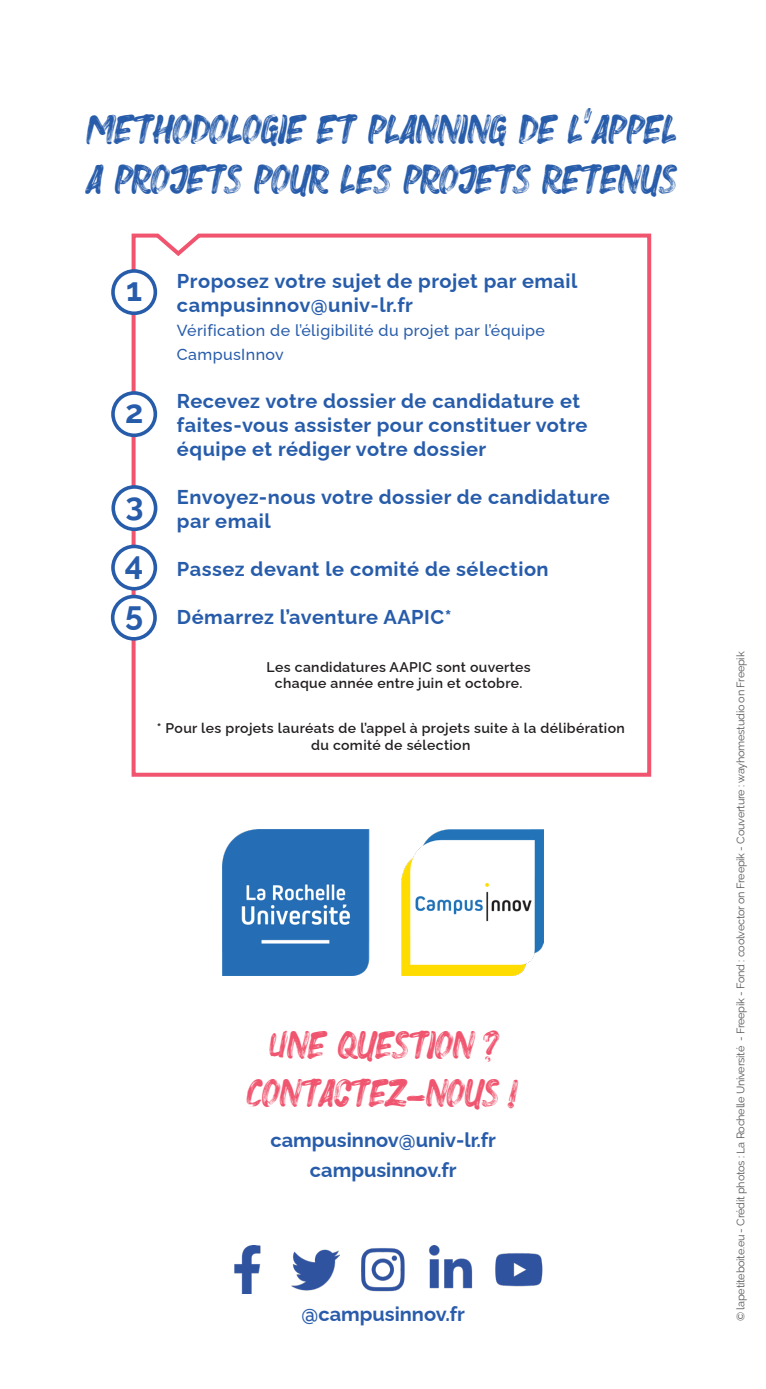
<style>
.page{position:relative;width:766px;height:1389px;background:#fff}
.page>*{position:absolute;margin:0;border:0;box-sizing:border-box;transform-origin:0 0}
.t1{font:42px "Strive";color:#275caa}
.t2{font:40px/48px "Strive";color:#f0556f;text-align:center}
.t3{font:700 32.4px "Raleway";color:#275caa}
.t4{font:700 20px/24px "Raleway";letter-spacing:.025em;color:#275caa}
.t5{font:700 20px "Raleway";color:#275caa}
.t6{font:700 20px "Raleway";color:#2a5caa}
.t7{font:500 16px/24px "Raleway";letter-spacing:.025em;color:#275caa}
.t8{font:600 14px/16.8px "Raleway";letter-spacing:.025em;color:#231f20;text-align:center}
.t9{font:11px "Raleway";letter-spacing:-.025em;color:#57585a}
</style>
<div class="page">
<img style="left:234px;top:1246px;width:27px;height:47px">
<img style="left:291px;top:1249px;width:48px;height:42px">
<img style="left:361px;top:1248px;width:44px;height:44px">
<img style="left:429px;top:1246px;width:44px;height:43px">
<img style="left:495px;top:1253px;width:47px;height:34px">
<svg style="left:131px;top:233px;width:521px;height:544px"></svg>
<div style="left:113px;top:271px;width:42px;height:42px;background:#fff;border-radius:50%"></div>
<div style="left:111px;top:269px;width:46px;height:46px;border:4px solid #275caa;border-radius:50%"></div>
<div style="left:113px;top:393px;width:42px;height:42px;background:#fff;border-radius:50%"></div>
<div style="left:111px;top:391px;width:46px;height:46px;border:4px solid #275caa;border-radius:50%"></div>
<div style="left:113px;top:487px;width:42px;height:42px;background:#fff;border-radius:50%"></div>
<div style="left:111px;top:485px;width:46px;height:46px;border:4px solid #275caa;border-radius:50%"></div>
<div style="left:113px;top:546px;width:42px;height:43px;background:#fff;border-radius:50%"></div>
<div style="left:111px;top:545px;width:46px;height:46px;border:4px solid #275caa;border-radius:50%"></div>
<div style="left:113px;top:597px;width:42px;height:42px;background:#fff;border-radius:50%"></div>
<div style="left:111px;top:595px;width:46px;height:46px;border:4px solid #275caa;border-radius:50%"></div>
<img style="left:222px;top:829px;width:321px;height:147px">
<p class="t1" style="left:86px;top:97px;width:592px">MÉTHODOLOGIE ET PLANNING DE L’APPEL</p>
<p class="t1" style="left:87px;top:147px;width:590px">À PROJETS POUR LES PROJETS RETENUS</p>
<p class="t3" style="left:126px;top:263px;width:18px">1</p>
<p class="t3" style="left:125px;top:385px;width:20px">2</p>
<p class="t3" style="left:125px;top:478px;width:20px">3</p>
<p class="t3" style="left:125px;top:537px;width:20px">4</p>
<p class="t3" style="left:125px;top:587px;width:19px">5</p>
<p class="t4" style="left:177px;top:267px;width:402px">Proposez votre sujet de projet par email campusinnov@univ-lr.fr</p>
<p class="t7" style="left:177px;top:316px;width:369px">Vérification de l’éligibilité du projet par l’équipe<br>CampusInnov</p>
<p class="t4" style="left:177px;top:387px;width:412px">Recevez votre dossier de candidature et faites-vous assister pour constituer votre équipe et rédiger votre dossier</p>
<p class="t4" style="left:177px;top:483px;width:434px">Envoyez-nous votre dossier de candidature par email</p>
<p class="t4" style="left:177px;top:555px;width:373px">Passez devant le comité de sélection</p>
<p class="t4" style="left:177px;top:603px;width:276px">Démarrez l’aventure AAPIC*</p>
<p class="t8" style="left:266px;top:657px;width:265px">Les candidatures AAPIC sont ouvertes</p>
<p class="t8" style="left:275px;top:673px;width:249px">chaque année entre juin et octobre.</p>
<p class="t8" style="left:157px;top:718px;width:469px">* Pour les projets lauréats de l’appel à projets suite à la délibération du comité de sélection</p>
<p class="t2" style="left:247px;top:1020px;width:273px">UNE QUESTION ?<br>CONTACTEZ-NOUS !</p>
<p class="t5" style="left:270px;top:1124px;width:227px">campusinnov@univ-lr.fr</p>
<p class="t5" style="left:310px;top:1154px;width:148px">campusinnov.fr</p>
<p class="t6" style="left:301px;top:1298px;width:165px">@campusinnov.fr</p>
<p class="t9" style="left:731px;top:1321px;width:671px;rotate:-90deg">© lapetiteboite.eu - Crédit photos : La Rochelle Université - Freepik - Fond : coolvector on Freepik - Couverture : wayhomestudio on Freepik</p>
</div>
